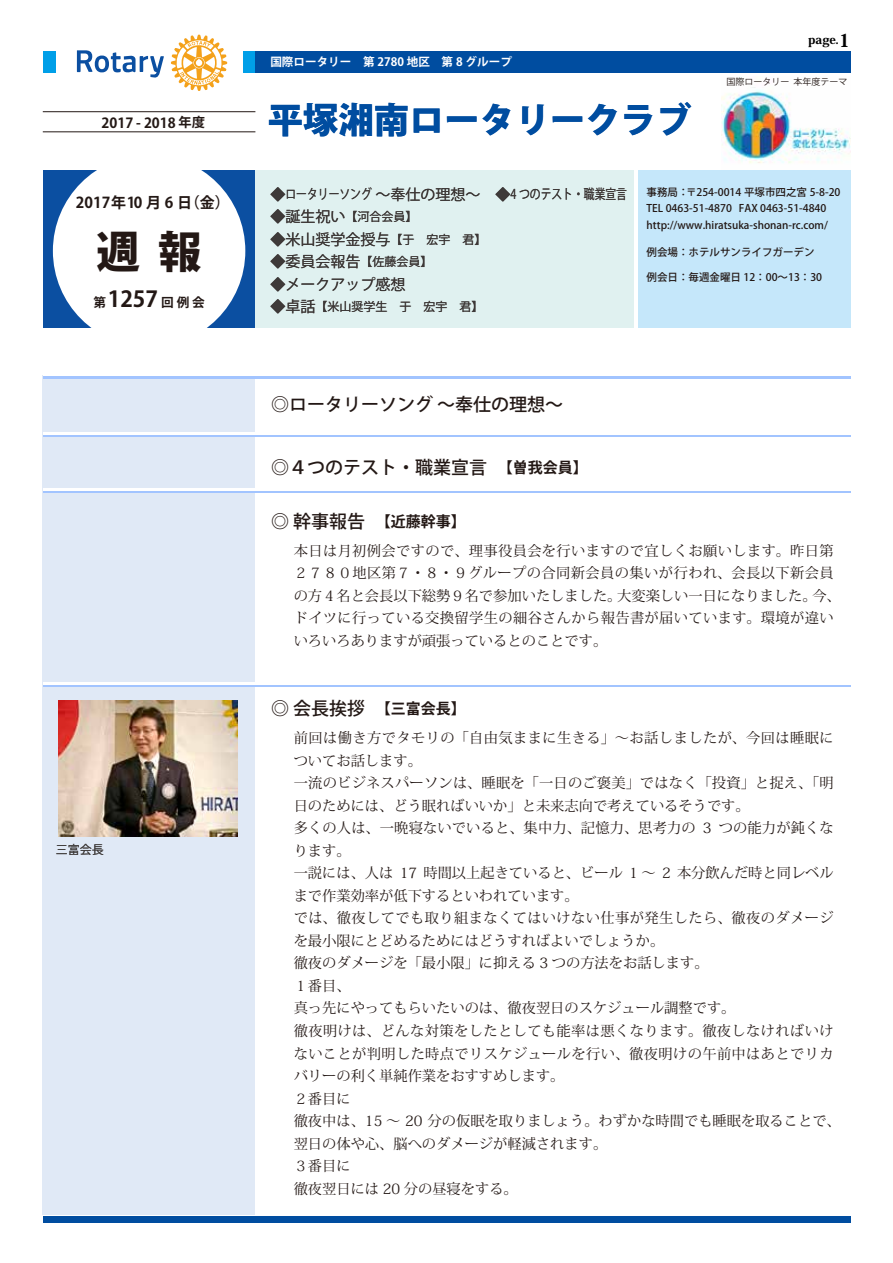
<style>
.page{position:relative;width:893px;height:1263px;background:#fff}
.page>*{position:absolute;margin:0;border:0;box-sizing:border-box;transform-origin:0 0}
.t1{font:800 43.65px "Koz Go Pr 6 N";color:#231815}
.t2{font:800 35.25px "Koz Go Pr 6 N";color:#004da0}
.t3{font:500 18px "Koz Go Pro";color:#231815}
.t4{font:15px "Koz Go Pro";color:#3e3a39}
.t5{font:700 15px "Koz Go Pro";color:#231815}
.t6{font:14.25px/22.5px "Koz Min Pr 6 N";color:#231815}
.t7{font:14.25px/22.5px "Koz Min Pr 6 N";letter-spacing:.025em;color:#231815}
.t8{font:700 13.8px "Koz Go Pro";color:#231815}
.t9{font:13.5px "Koz Go Pro";color:#3e3a39;scale:.8 1}
.t10{font:700 12.6px "Koz Go Pro";color:#231815}
.t11{font:12px "Koz Go Pro";color:#3e3a39}
.t12{font:800 12px "Koz Min Pr 6 N";color:#000}
.t13{font:700 11.55px "Koz Go Pro";color:#fff}
.t14{font:500 10.5px/16.5px "Koz Go Pro";color:#231815}
.t15{font:9px "Koz Go Pro";color:#231815}
.s1{font-size:13.2px}
.s2{font-size:21.9px}
.s3{font-size:18px}
.s4{font-size:15px}
.s5{font-size:12px}
.s6{font-family:"Koz Go Pr 6 N";font-weight:700;font-size:15px}
</style>
<div class="page">
<img style="left:722px;top:87px;width:129px;height:76px">
<div style="left:43px;top:170px;width:212px;height:157px;background:#0b4fa1"></div>
<div style="left:53px;top:155px;width:192px;height:192px;background:#fff;border-radius:50%"></div>
<div style="left:42px;top:376px;width:212px;height:839px;background:#e0e9f6"></div>
<hr style="left:43px;top:376px;width:808px;height:2px;background:#a2c4ff">
<hr style="left:43px;top:435px;width:808px;height:2px;background:#a2c4ff">
<hr style="left:43px;top:432px;width:808px;height:3px;background:#fff">
<hr style="left:43px;top:491px;width:808px;height:2px;background:#a2c4ff">
<hr style="left:43px;top:488px;width:808px;height:3px;background:#fff">
<hr style="left:43px;top:685px;width:808px;height:2px;background:#a2c4ff">
<hr style="left:43px;top:682px;width:808px;height:3px;background:#fff">
<div style="left:43px;top:1216px;width:808px;height:7px;background:#004da0"></div>
<div style="left:43px;top:51px;width:13px;height:21px;background:#009fe8"></div>
<div style="left:243px;top:51px;width:12px;height:21px;background:#009fe8"></div>
<div style="left:255px;top:170px;width:379px;height:157px;background:#e0f1f0"></div>
<div style="left:638px;top:170px;width:213px;height:157px;background:#c5e7fa"></div>
<div style="left:256px;top:51px;width:595px;height:21px;background:#004da0"></div>
<svg style="left:77px;top:50px;width:87px;height:28px"></svg>
<svg style="left:171px;top:35px;width:56px;height:56px"></svg>
<hr style="left:43px;top:131px;width:212px;height:1px;background:#231815">
<hr style="left:43px;top:111px;width:212px;height:1px;background:#231815">
<img style="left:59px;top:701px;width:178px;height:136px">
<p class="t8" style="left:102px;top:114px;width:105px">2017 - 2018 <span class="s1">年度</span></p>
<p class="t5" style="left:76px;top:193px;width:155px">2017年10 月 6 日（金）</p>
<h1 class="t1" style="left:96px;top:227px;width:107px">週 報</h1>
<p class="t10" style="left:93px;top:294px;width:113px">第<span class="s2">1257</span> 回 例 会</p>
<p class="t11" style="left:56px;top:842px;width:49px">三富会長</p>
<p class="t13" style="left:270px;top:54px;width:243px">国際ロータリー　第 2780 地区　第 8 グループ</p>
<h2 class="t2" style="left:268px;top:101px;width:425px">平塚湘南ロータリークラブ</h2>
<p class="t12" style="left:808px;top:33px;width:43px">page.<span class="s3">1</span></p>
<p class="t15" style="left:726px;top:76px;width:123px">国際ロータリー 本年度テーマ</p>
<p class="t9" style="left:270px;top:186px;width:447px"><span class="s4">◆</span>ロータリーソング <span class="s4">～奉仕の理想～　◆</span>4 つのテスト・職業宣言</p>
<p class="t11" style="left:270px;top:209px;width:148px"><span class="s4">◆誕生祝い</span>【河合会員】</p>
<p class="t4" style="left:270px;top:230px;width:218px">◆米山奨学金授与<span class="s5">【于　宏宇　君】</span></p>
<p class="t4" style="left:270px;top:252px;width:163px">◆委員会報告<span class="s5">【佐藤会員】</span></p>
<p class="t4" style="left:270px;top:275px;width:136px">◆メークアップ感想</p>
<p class="t11" style="left:270px;top:299px;width:214px"><span class="s4">◆卓話</span>【米山奨学生　于　宏宇　君】</p>
<p class="t14" style="left:647px;top:184px;width:195px">事務局：〒254-0014 平塚市四之宮 5-8-20<br>TEL 0463-51-4870 FAX 0463-51-4840 http://www.hiratsuka-shonan-rc.com/</p>
<p class="t14" style="left:647px;top:244px;width:170px">例会場：ホテルサンライフガーデン</p>
<p class="t14" style="left:647px;top:270px;width:177px">例会日：毎週金曜日 12：00～13：30</p>
<p class="t3" style="left:271px;top:393px;width:294px">◎ロータリーソング ～奉仕の理想～</p>
<p class="t3" style="left:271px;top:456px;width:318px">◎４つのテスト・職業宣言 <span class="s6">【曽我会員】</span></p>
<p class="t3" style="left:271px;top:510px;width:196px">◎ 幹事報告　<span class="s6">【近藤幹事】</span></p>
<p class="t7" style="left:294px;top:540px;width:549px">本日は月初例会ですので、理事役員会を行いますので宜しくお願いします。昨日第２７８０地区第７・８・９グループの合同新会員の集いが行われ、会長以下新会員の方４名と会長以下総勢９名で参加いたしました。大変楽しい一日になりました。今、ドイツに行っている交換留学生の細谷さんから報告書が届いています。環境が違いいろいろありますが頑張っているとのことです。</p>
<p class="t3" style="left:271px;top:697px;width:196px">◎ 会長挨拶　<span class="s6">【三富会長】</span></p>
<p class="t6" style="left:294px;top:727px;width:549px">前回は働き方でタモリの「自由気ままに生きる」～お話しましたが、今回は睡眠についてお話します。<br>一流のビジネスパーソンは、睡眠を「一日のご褒美」ではなく「投資」と捉え、「明日のためには、どう眠ればいいか」と未来志向で考えているそうです。<br>多くの人は、一晩寝ないでいると、集中力、記憶力、思考力の 3 つの能力が鈍くなります。<br>一説には、人は 17 時間以上起きていると、ビール 1 ～ 2 本分飲んだ時と同レベルまで作業効率が低下するといわれています。<br>では、徹夜してでも取り組まなくてはいけない仕事が発生したら、徹夜のダメージを最小限にとどめるためにはどうすればよいでしょうか。<br>徹夜のダメージを「最小限」に抑える 3 つの方法をお話します。<br>１番目、<br>真っ先にやってもらいたいのは、徹夜翌日のスケジュール調整です。<br>徹夜明けは、どんな対策をしたとしても能率は悪くなります。徹夜しなければいけないことが判明した時点でリスケジュールを行い、徹夜明けの午前中はあとでリカバリーの利く単純作業をおすすめします。<br>２番目に<br>徹夜中は、15 ～ 20 分の仮眠を取りましょう。わずかな時間でも睡眠を取ることで、翌日の体や心、脳へのダメージが軽減されます。<br>３番目に<br>徹夜翌日には 20 分の昼寝をする。</p>
</div>
